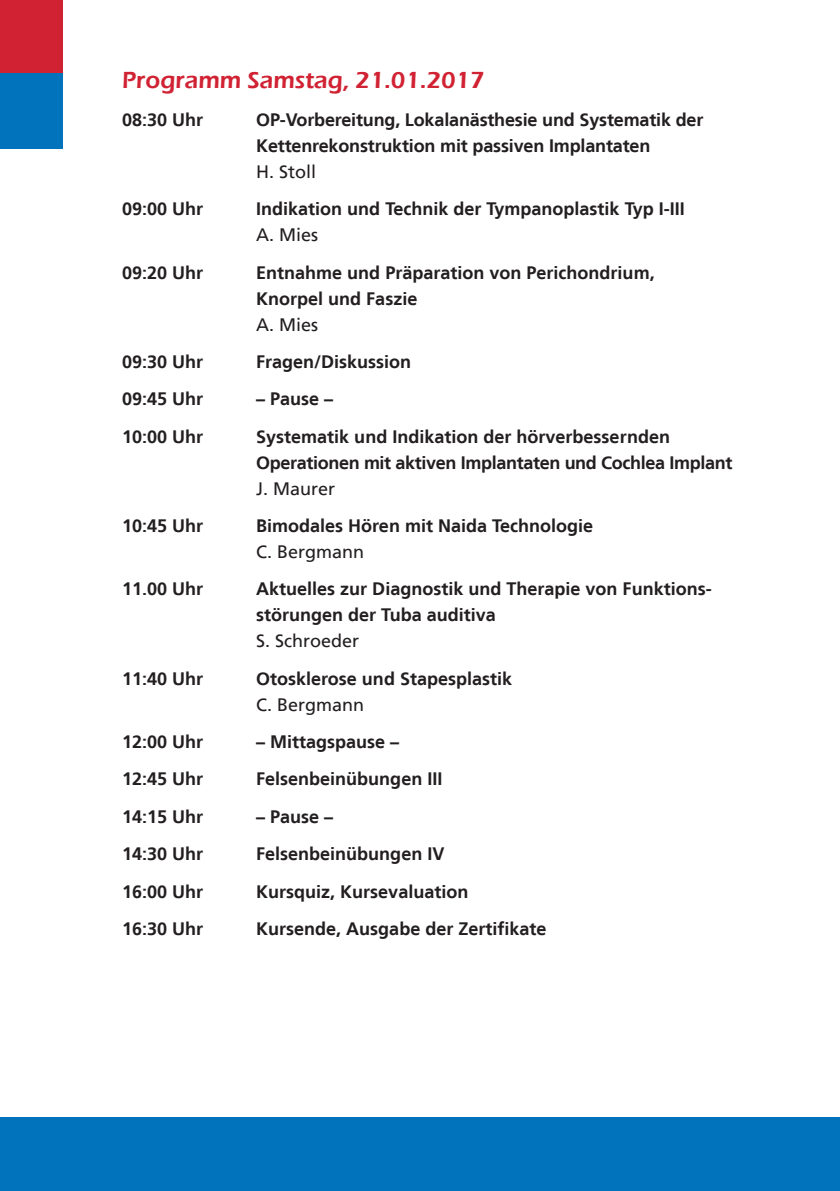
<style>
.page{position:relative;width:840px;height:1191px;background:#fff}
.page>*{position:absolute;margin:0;border:0;box-sizing:border-box;transform-origin:0 0}
.Fließtext{font:600 24px "Eras ITC";color:#d12233}
.Fließtext-2{font:700 18px/26px "Frutiger LT";color:#231f20}
.Fließtext-3{font:700 18px/26px "Frutiger LT";letter-spacing:-.02em;color:#231f20}
.s1{font-weight:400}
</style>
<div class="page">
<div style="left:0;top:1117px;width:839px;height:74px;background:#0073bc"></div>
<div style="left:0;top:0;width:62px;height:74px;background:#d12233"></div>
<div style="left:0;top:74px;width:62px;height:75px;background:#0073bc"></div>
<p class="Fließtext" style="left:122px;top:67px;width:364px">Programm Samstag, 21.01.2017</p>
<p class="Fließtext-2" style="left:122px;top:107px;width:83px">08:30 Uhr</p>
<p class="Fließtext-2" style="left:256px;top:107px;width:448px">OP-Vorbereitung, Lokalanästhesie und Systematik der<br>Kettenrekonstruktion mit passiven Implantaten<br><span class="s1">H. Stoll</span></p>
<p class="Fließtext-2" style="left:122px;top:196px;width:83px">09:00 Uhr</p>
<p class="Fließtext-2" style="left:256px;top:196px;width:430px">Indikation und Technik der Tympanoplastik Typ I-III<br><span class="s1">A. Mies</span></p>
<p class="Fließtext-2" style="left:122px;top:259px;width:83px">09:20 Uhr</p>
<p class="Fließtext-2" style="left:256px;top:259px;width:400px">Entnahme und Präparation von Perichondrium,<br>Knorpel und Faszie<br><span class="s1">A. Mies</span></p>
<p class="Fließtext-2" style="left:122px;top:349px;width:83px">09:30 Uhr</p>
<p class="Fließtext-2" style="left:256px;top:349px;width:156px">Fragen/Diskussion</p>
<p class="Fließtext-2" style="left:122px;top:386px;width:83px">09:45 Uhr</p>
<p class="Fließtext-2" style="left:256px;top:386px;width:79px">– Pause –</p>
<p class="Fließtext-2" style="left:122px;top:423px;width:83px">10:00 Uhr</p>
<p class="Fließtext-3" style="left:256px;top:423px;width:477px">Systematik und Indikation der hörverbessernden<br>Operationen mit aktiven Implantaten und Cochlea Implant<br><span class="s1">J. Maurer</span></p>
<p class="Fließtext-2" style="left:122px;top:513px;width:83px">10:45 Uhr</p>
<p class="Fließtext-2" style="left:256px;top:513px;width:338px">Bimodales Hören mit Naida Technologie<br><span class="s1">C. Bergmann</span></p>
<p class="Fließtext-2" style="left:122px;top:576px;width:83px">11.00 Uhr</p>
<p class="Fließtext-2" style="left:256px;top:576px;width:457px">Aktuelles zur Diagnostik und Therapie von Funktions&shy;störungen der Tuba auditiva<br><span class="s1">S. Schroeder</span></p>
<p class="Fließtext-2" style="left:122px;top:665px;width:83px">11:40 Uhr</p>
<p class="Fließtext-2" style="left:256px;top:665px;width:257px">Otosklerose und Stapesplastik<br><span class="s1">C. Bergmann</span></p>
<p class="Fließtext-2" style="left:122px;top:729px;width:83px">12:00 Uhr</p>
<p class="Fließtext-2" style="left:256px;top:729px;width:145px">– Mittagspause –</p>
<p class="Fließtext-2" style="left:122px;top:766px;width:83px">12:45 Uhr</p>
<p class="Fließtext-2" style="left:256px;top:766px;width:188px">Felsenbeinübungen III</p>
<p class="Fließtext-2" style="left:122px;top:803px;width:83px">14:15 Uhr</p>
<p class="Fließtext-2" style="left:256px;top:803px;width:79px">– Pause –</p>
<p class="Fließtext-2" style="left:122px;top:841px;width:83px">14:30 Uhr</p>
<p class="Fließtext-2" style="left:256px;top:841px;width:190px">Felsenbeinübungen IV</p>
<p class="Fließtext-2" style="left:122px;top:878px;width:83px">16:00 Uhr</p>
<p class="Fließtext-2" style="left:256px;top:878px;width:214px">Kursquiz, Kursevaluation</p>
<p class="Fließtext-2" style="left:122px;top:915px;width:83px">16:30 Uhr</p>
<p class="Fließtext-2" style="left:256px;top:915px;width:292px">Kursende, Ausgabe der Zertifikate</p>
</div>
